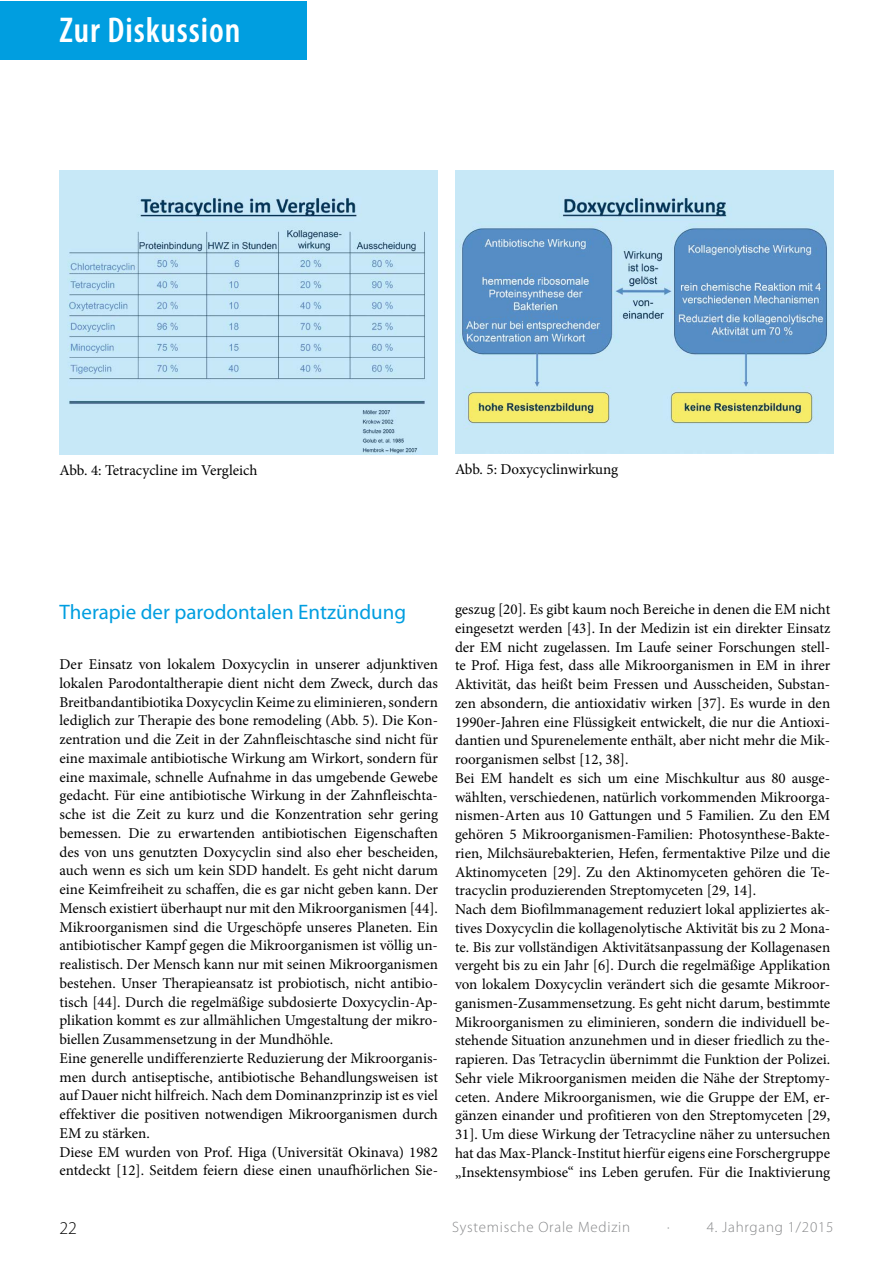
<style>
.page{position:relative;width:893px;height:1263px;background:#fff}
.page>*{position:absolute;margin:0;border:0;box-sizing:border-box;transform-origin:0 0}
.t1{font:600 condensed 36px "Myriad Pro";letter-spacing:.025em;color:#fff}
.t2{font:21px "Myriad Pro";color:#009ee0}
.t3{font:300 18px "Myriad Pro";color:#000}
.t4{font:15px/18.8px "Minion Pro";color:#000}
.t5{font:300 15px "Myriad Pro";letter-spacing:.05em;color:#87888a}
</style>
<div class="page">
<img style="left:455px;top:170px;width:378px;height:284px">
<img style="left:60px;top:171px;width:378px;height:283px">
<div style="left:0;top:1px;width:306px;height:59px;background:#009ee0"></div>
<h1 class="t1" style="left:60px;top:10px;width:182px">Zur Diskussion</h1>
<p class="t4" style="left:60px;top:461px;width:199px">Abb. 4: Tetracycline im Vergleich</p>
<p class="t4" style="left:455px;top:460px;width:165px">Abb. 5: Doxycyclinwirkung</p>
<h2 class="t2" style="left:60px;top:599px;width:348px">Therapie der parodontalen Entzündung</h2>
<p class="t4" style="left:60px;top:655px;width:380px">Der Einsatz von lokalem Doxycyclin in unserer adjunktiven lokalen Parodontaltherapie dient nicht dem Zweck, durch das Breitbandantibiotika Doxycyclin Keime zu eliminieren, sondern lediglich zur Therapie des bone remodeling (Abb. 5). Die Kon&shy;zentration und die Zeit in der Zahnfleischtasche sind nicht für eine maximale antibiotische Wirkung am Wirkort, sondern für eine maximale, schnelle Aufnahme in das umgebende Gewebe gedacht. Für eine antibiotische Wirkung in der Zahnfleischta&shy;sche ist die Zeit zu kurz und die Konzentration sehr gering bemessen. Die zu erwartenden antibiotischen Eigenschaften des von uns genutzten Doxycyclin sind also eher bescheiden, auch wenn es sich um kein SDD handelt. Es geht nicht darum eine Keimfreiheit zu schaffen, die es gar nicht geben kann. Der Mensch existiert überhaupt nur mit den Mikroorganismen [44].<br>Mikroorganismen sind die Urgeschöpfe unseres Planeten. Ein antibiotischer Kampf gegen die Mikroorganismen ist völlig un&shy;realistisch. Der Mensch kann nur mit seinen Mikroorganismen bestehen. Unser Therapieansatz ist probiotisch, nicht antibio&shy;tisch [44]. Durch die regelmäßige subdosierte Doxycyclin-Ap&shy;plikation kommt es zur allmählichen Umgestaltung der mikro&shy;biellen Zusammensetzung in der Mundhöhle.<br>Eine generelle undifferenzierte Reduzierung der Mikroorganis&shy;men durch antiseptische, antibiotische Behandlungsweisen ist auf Dauer nicht hilfreich. Nach dem Dominanzprinzip ist es viel effektiver die positiven notwendigen Mikroorganismen durch EM zu stärken.<br>Diese EM wurden von Prof. Higa (Universität Okinava) 1982 entdeckt [12]. Seitdem feiern diese einen unaufhörlichen Sie-</p>
<p class="t4" style="left:455px;top:600px;width:377px">geszug [20]. Es gibt kaum noch Bereiche in denen die EM nicht eingesetzt werden [43]. In der Medizin ist ein direkter Einsatz der EM nicht zugelassen. Im Laufe seiner Forschungen stell&shy;te Prof. Higa fest, dass alle Mikroorganismen in EM in ihrer Aktivität, das heißt beim Fressen und Ausscheiden, Substan&shy;zen absondern, die antioxidativ wirken [37]. Es wurde in den 1990er-Jahren eine Flüssigkeit entwickelt, die nur die Antioxi&shy;dantien und Spurenelemente enthält, aber nicht mehr die Mik&shy;roorganismen selbst [12, 38].<br>Bei EM handelt es sich um eine Mischkultur aus 80 ausge&shy;wählten, verschiedenen, natürlich vorkommenden Mikroorga&shy;nismen-Arten aus 10 Gattungen und 5 Familien. Zu den EM gehören 5 Mikroorganismen-Familien: Photosynthese-Bakte&shy;rien, Milchsäurebakterien, Hefen, fermentaktive Pilze und die Aktinomyceten [29]. Zu den Aktinomyceten gehören die Te&shy;tracyclin produzierenden Streptomyceten [29, 14].<br>Nach dem Biofilmmanagement reduziert lokal appliziertes ak&shy;tives Doxycyclin die kollagenolytische Aktivität bis zu 2 Mona&shy;te. Bis zur vollständigen Aktivitätsanpassung der Kollagenasen vergeht bis zu ein Jahr [6]. Durch die regelmäßige Applikation von lokalem Doxycyclin verändert sich die gesamte Mikroor&shy;ganismen-Zusammensetzung. Es geht nicht darum, bestimmte Mikroorganismen zu eliminieren, sondern die individuell be&shy;stehende Situation anzunehmen und in dieser friedlich zu the&shy;rapieren. Das Tetracyclin übernimmt die Funktion der Polizei.<br>Sehr viele Mikroorganismen meiden die Nähe der Streptomy&shy;ceten. Andere Mikroorganismen, wie die Gruppe der EM, er&shy;gänzen einander und profitieren von den Streptomyceten [29, 31]. Um diese Wirkung der Tetracycline näher zu untersuchen hat das Max-Planck-Institut hierfür eigens eine Forschergruppe „Insektensymbiose“ ins Leben gerufen. Für die Inaktivierung</p>
<p class="t3" style="left:60px;top:1218px;width:19px">22</p>
<p class="t5" style="left:452px;top:1218px;width:179px">Systemische Orale Medizin</p>
<p class="t5" style="left:667px;top:1218px;width:4px">·</p>
<p class="t5" style="left:707px;top:1218px;width:128px">4. Jahrgang 1/2015</p>
</div>
